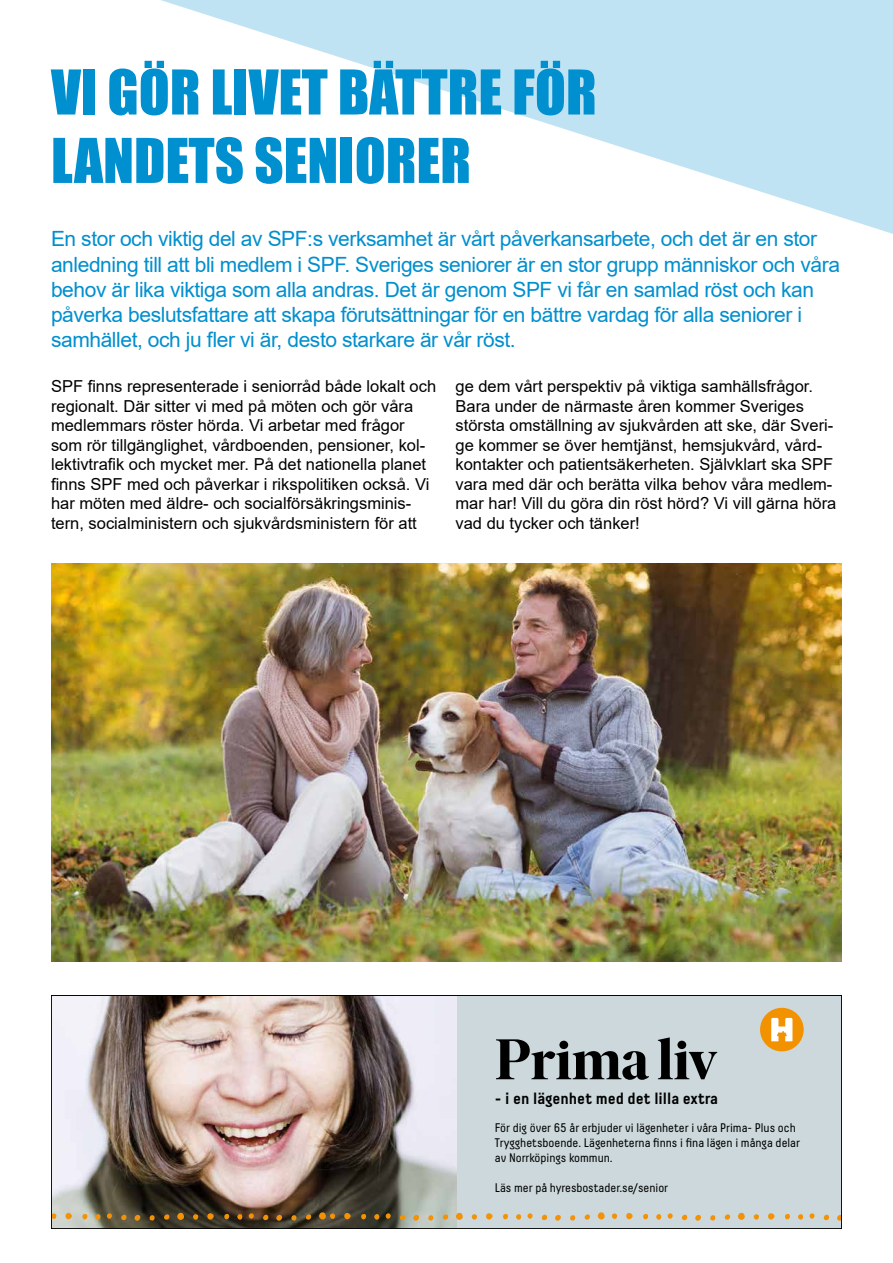
<style>
.page{position:relative;width:893px;height:1263px;background:#fff}
.page>*{position:absolute;margin:0;border:0;box-sizing:border-box;transform-origin:0 0}
.t1{font:57px/68.4px "Impact";color:#008fcf}
.t2{font:700 57px "Ivar Display";color:#000}
.t3{font:21px/25.2px "Arial";letter-spacing:-.02em;color:#008fcf}
.t4{font:16.5px/19.5px "Arial";color:#000}
.t5{font:700 16.35px "Decima Pro";color:#000}
.t6{font:12.45px/15px "Decima Pro";color:#000}
</style>
<div class="page">
<svg style="left:161px;top:0;width:732px;height:234px"></svg>
<div style="left:51px;top:995px;width:791px;height:234px;background:#ccd8db"></div>
<img style="left:53px;top:997px;width:403px;height:230px">
<div style="left:760px;top:1008px;width:44px;height:43px;background:#f39200;border-radius:50%"></div>
<svg style="left:771px;top:1018px;width:21px;height:23px"></svg>
<svg style="left:95px;top:1214px;width:6px;height:6px"></svg>
<svg style="left:66px;top:1213px;width:6px;height:6px"></svg>
<svg style="left:53px;top:1213px;width:3px;height:6px"></svg>
<svg style="left:82px;top:1214px;width:5px;height:5px"></svg>
<svg style="left:107px;top:1213px;width:5px;height:6px"></svg>
<svg style="left:177px;top:1213px;width:7px;height:7px"></svg>
<svg style="left:134px;top:1215px;width:7px;height:6px"></svg>
<svg style="left:121px;top:1214px;width:6px;height:6px"></svg>
<svg style="left:164px;top:1214px;width:5px;height:6px"></svg>
<svg style="left:150px;top:1215px;width:5px;height:6px"></svg>
<svg style="left:207px;top:1213px;width:7px;height:7px"></svg>
<svg style="left:237px;top:1214px;width:5px;height:6px"></svg>
<svg style="left:193px;top:1214px;width:5px;height:6px"></svg>
<svg style="left:224px;top:1214px;width:5px;height:5px"></svg>
<svg style="left:249px;top:1213px;width:5px;height:6px"></svg>
<svg style="left:276px;top:1215px;width:6px;height:6px"></svg>
<svg style="left:263px;top:1215px;width:5px;height:5px"></svg>
<svg style="left:306px;top:1214px;width:5px;height:6px"></svg>
<svg style="left:291px;top:1215px;width:5px;height:6px"></svg>
<svg style="left:374px;top:1214px;width:5px;height:6px"></svg>
<svg style="left:344px;top:1213px;width:7px;height:6px"></svg>
<svg style="left:319px;top:1212px;width:16px;height:7px"></svg>
<svg style="left:361px;top:1214px;width:5px;height:5px"></svg>
<svg style="left:386px;top:1213px;width:5px;height:6px"></svg>
<svg style="left:456px;top:1213px;width:7px;height:7px"></svg>
<svg style="left:413px;top:1215px;width:6px;height:6px"></svg>
<svg style="left:400px;top:1214px;width:5px;height:6px"></svg>
<svg style="left:443px;top:1214px;width:5px;height:6px"></svg>
<svg style="left:428px;top:1215px;width:6px;height:6px"></svg>
<svg style="left:486px;top:1213px;width:6px;height:7px"></svg>
<svg style="left:516px;top:1214px;width:5px;height:6px"></svg>
<svg style="left:472px;top:1214px;width:5px;height:6px"></svg>
<svg style="left:503px;top:1214px;width:5px;height:5px"></svg>
<svg style="left:527px;top:1213px;width:6px;height:6px"></svg>
<svg style="left:598px;top:1212px;width:7px;height:7px"></svg>
<svg style="left:555px;top:1215px;width:6px;height:6px"></svg>
<svg style="left:542px;top:1215px;width:5px;height:5px"></svg>
<svg style="left:585px;top:1214px;width:5px;height:6px"></svg>
<svg style="left:570px;top:1215px;width:5px;height:6px"></svg>
<svg style="left:656px;top:1214px;width:5px;height:6px"></svg>
<svg style="left:626px;top:1213px;width:7px;height:6px"></svg>
<svg style="left:612px;top:1213px;width:5px;height:6px"></svg>
<svg style="left:643px;top:1214px;width:5px;height:5px"></svg>
<svg style="left:668px;top:1213px;width:5px;height:6px"></svg>
<svg style="left:738px;top:1213px;width:7px;height:7px"></svg>
<svg style="left:695px;top:1215px;width:6px;height:6px"></svg>
<svg style="left:682px;top:1214px;width:5px;height:6px"></svg>
<svg style="left:725px;top:1214px;width:5px;height:6px"></svg>
<svg style="left:710px;top:1215px;width:5px;height:6px"></svg>
<svg style="left:768px;top:1213px;width:6px;height:7px"></svg>
<svg style="left:798px;top:1214px;width:5px;height:6px"></svg>
<svg style="left:754px;top:1214px;width:5px;height:6px"></svg>
<svg style="left:785px;top:1214px;width:5px;height:5px"></svg>
<svg style="left:809px;top:1213px;width:5px;height:6px"></svg>
<svg style="left:837px;top:1215px;width:3px;height:6px"></svg>
<svg style="left:824px;top:1215px;width:5px;height:5px"></svg>
<div style="left:51px;top:995px;width:791px;height:234px;border:1px solid #000"></div>
<img style="left:51px;top:563px;width:791px;height:398px">
<h1 class="t1" style="left:51px;top:56px;width:547px">VI GÖR LIVET BÄTTRE FÖR<br>LANDETS SENIORER</h1>
<p class="t3" style="left:51px;top:226px;width:790px">En stor och viktig del av SPF:s verksamhet är vårt påverkansarbete, och det är en stor anledning till att bli medlem i SPF. Sveriges seniorer är en stor grupp människor och våra behov är lika viktiga som alla andras. Det är genom SPF vi får en samlad röst och kan påverka beslutsfattare att skapa förutsättningar för en bättre vardag för alla seniorer i samhället, och ju fler vi är, desto starkare är vår röst.</p>
<p class="t4" style="left:51px;top:377px;width:387px">SPF finns representerade i seniorråd både lokalt och regionalt. Där sitter vi med på möten och gör våra medlemmars röster hörda. Vi arbetar med frågor som rör tillgänglighet, vårdboenden, pensioner, kol&shy;lektivtrafik och mycket mer. På det nationella planet finns SPF med och påverkar i rikspolitiken också. Vi har möten med äldre- och socialförsäkringsminis&shy;tern, socialministern och sjukvårdsministern för att</p>
<p class="t4" style="left:455px;top:377px;width:382px">ge dem vårt perspektiv på viktiga samhällsfrågor.<br>Bara under de närmaste åren kommer Sveriges största omställning av sjukvården att ske, där Sveri&shy;ge kommer se över hemtjänst, hemsjukvård, vård&shy;kontakter och patientsäkerheten. Självklart ska SPF vara med där och berätta vilka behov våra medlem&shy;mar har! Vill du göra din röst hörd? Vi vill gärna höra vad du tycker och tänker!</p>
<h1 class="t2" style="left:495px;top:1028px;width:223px">Prima liv</h1>
<p class="t5" style="left:495px;top:1088px;width:225px">- i en lägenhet med det lilla extra</p>
<p class="t6" style="left:495px;top:1120px;width:306px">För dig över 65 år erbjuder vi lägenheter i våra Prima- Plus och<br>Trygghetsboende. Lägenheterna finns i fina lägen i många delar av Norrköpings kommun.</p>
<p class="t6" style="left:495px;top:1180px;width:175px">Läs mer på hyresbostader.se/senior</p>
</div>
